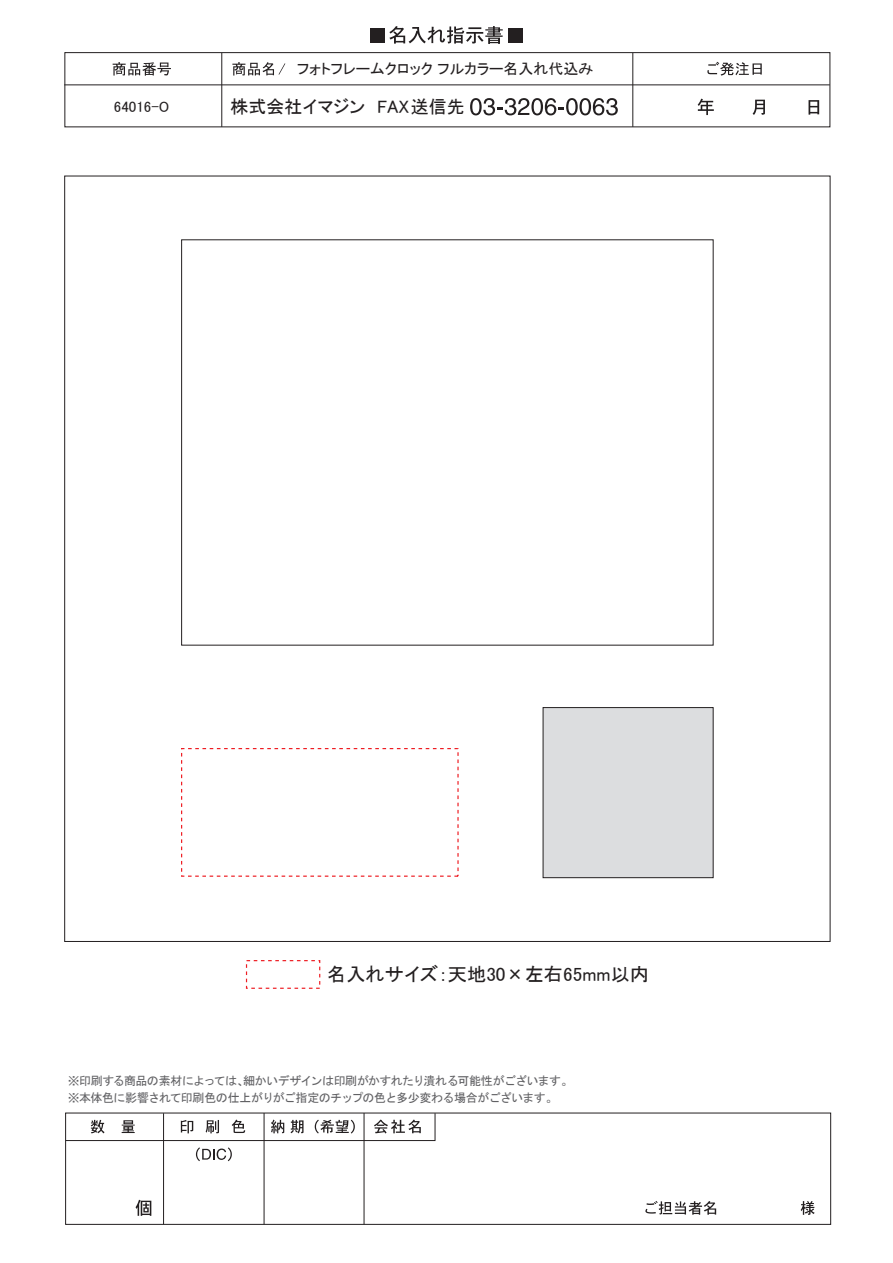
<style>
.page{position:relative;width:893px;height:1263px;background:#fff}
.page>*{position:absolute;margin:0;border:0;box-sizing:border-box;transform-origin:0 0}
.t1{font:19.2px "MS P Gothic";color:#231f20}
.t2{font:18px "MS P Gothic";color:#231f20}
.t3{font:15px "MS P Gothic";color:#231f20}
.t4{font:12px/17px "MS Gothic";letter-spacing:-.045em;color:#616164}
</style>
<div class="page">
<div style="left:65px;top:1113px;width:766px;height:112px;border:1px solid #231f20"></div>
<hr style="left:264px;top:1113px;width:1px;height:111px;background:#231f20">
<hr style="left:163px;top:1113px;width:1px;height:111px;background:#231f20">
<hr style="left:364px;top:1113px;width:1px;height:111px;background:#231f20">
<svg style="left:65px;top:1112px;width:371px;height:29px"></svg>
<svg style="left:196px;top:1147px;width:36px;height:14px"></svg>
<svg style="left:136px;top:1200px;width:15px;height:16px"></svg>
<svg style="left:645px;top:1201px;width:71px;height:14px"></svg>
<svg style="left:801px;top:1201px;width:14px;height:14px"></svg>
<div style="left:64px;top:52px;width:766px;height:75px;border:1px solid #231f20"></div>
<svg style="left:698px;top:99px;width:16px;height:16px"></svg>
<svg style="left:753px;top:100px;width:12px;height:15px"></svg>
<svg style="left:808px;top:100px;width:11px;height:15px"></svg>
<hr style="left:221px;top:53px;width:1px;height:74px;background:#231f20">
<div style="left:370px;top:28px;width:15px;height:14px;background:#231f20"></div>
<svg style="left:389px;top:26px;width:114px;height:18px"></svg>
<div style="left:508px;top:28px;width:15px;height:14px;background:#231f20"></div>
<svg style="left:470px;top:98px;width:148px;height:17px"></svg>
<hr style="left:632px;top:53px;width:1px;height:74px;background:#231f20">
<hr style="left:64px;top:84px;width:766px;height:1px;background:#231f20">
<div style="left:246px;top:960px;width:74px;height:29px;background:#fff;border:1px dashed #ee1d23"></div>
<svg style="left:113px;top:62px;width:58px;height:14px"></svg>
<svg style="left:232px;top:62px;width:53px;height:14px"></svg>
<svg style="left:707px;top:62px;width:55px;height:14px"></svg>
<div style="left:64px;top:176px;width:766px;height:766px;background:#fff;border:1px solid #231f20"></div>
<div style="left:543px;top:707px;width:170px;height:171px;background:#dcdddf;border:1px solid #231f20"></div>
<div style="left:181px;top:748px;width:278px;height:129px;background:#fff;border:1px dashed #ee1d23"></div>
<p class="t3" style="left:114px;top:99px;width:57px">64016-O</p>
<p class="t3" style="left:297px;top:61px;width:298px">フォトフレームクロック フルカラー名入れ代込み</p>
<h2 class="t2" style="left:231px;top:98px;width:236px">株式会社イマジン FAX送信先</h2>
<h1 class="t1" style="left:327px;top:964px;width:323px">名入れサイズ：天地30×左右65mm以内</h1>
<p class="t4" style="left:68px;top:1072px;width:507px">※印刷する商品の素材によっては、細かいデザインは印刷がかすれたり潰れる可能性がございます。※本体色に影響されて印刷色の仕上がりがご指定のチップの色と多少変わる場合がございます。</p>
</div>
